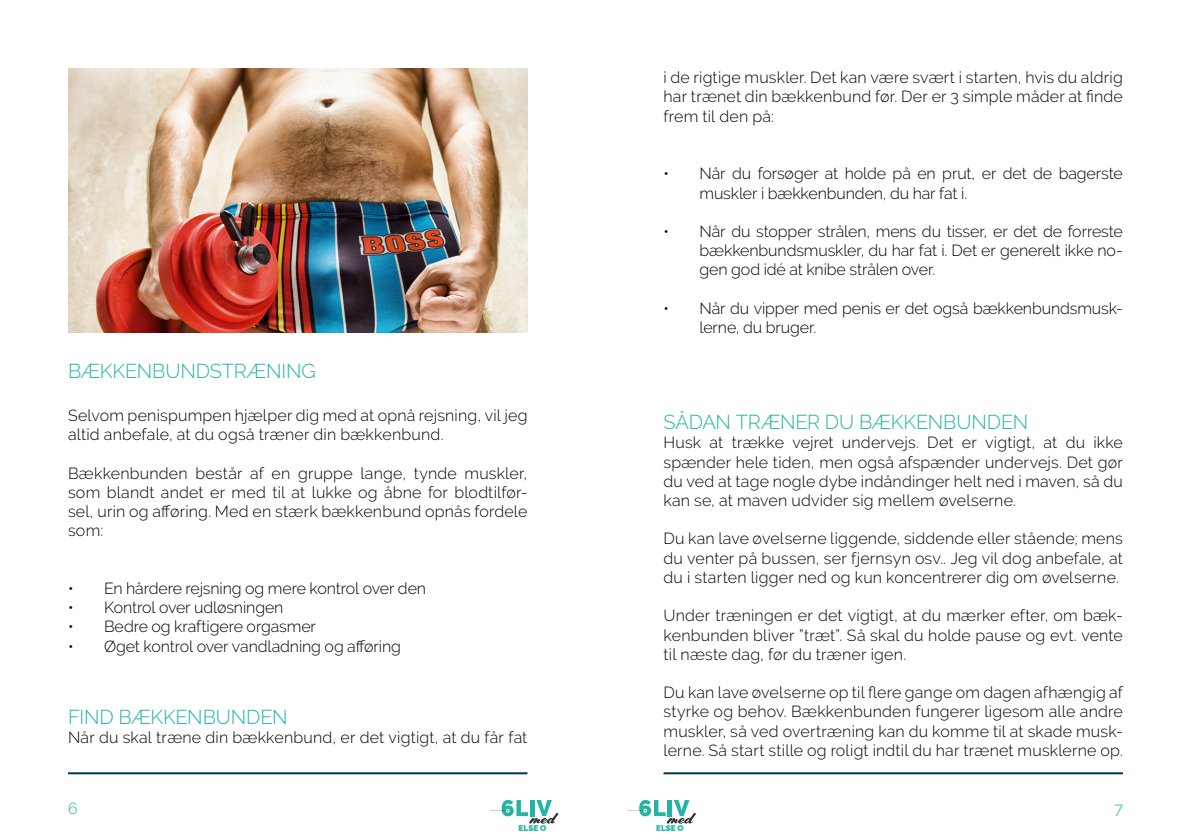
<style>
.page{position:relative;width:1191px;height:840px;background:#fff}
.page>*{position:absolute;margin:0;border:0;box-sizing:border-box;transform-origin:0 0}
.t1{font:300 20px "Raleway";letter-spacing:-.005em;color:#22b3a7}
.t2{font:300 16px/19.2px "Raleway";letter-spacing:.01em;color:#000;text-align:justify}
.t3{font:300 16px/19.2px "Raleway";letter-spacing:-.01em;color:#000}
.t4{font:300 16px "Raleway";color:#22b3a7}
.t5{font:900 8.2px "Raleway";color:#24b3a5}
</style>
<div class="page">
<svg style="left:490px;top:799px;width:68px;height:24px"></svg>
<svg style="left:627px;top:799px;width:69px;height:24px"></svg>
<hr style="left:68px;top:771px;width:459px;height:2px;background:#02354b">
<hr style="left:663px;top:771px;width:460px;height:2px;background:#02354b">
<img style="left:68px;top:68px;width:459px;height:264px">
<p class="t2" style="left:663px;top:68px;width:461px">i de rigtige muskler. Det kan være svært i starten, hvis du aldrig har trænet din bækkenbund før. Der er 3 simple måder at finde frem til den på:</p>
<p class="t1" style="left:68px;top:359px;width:249px">BÆKKENBUNDSTRÆNING</p>
<p class="t2" style="left:68px;top:405px;width:461px">Selvom penispumpen hjælper dig med at opnå rejsning, vil jeg altid anbefale, at du også træner din bækkenbund.</p>
<p class="t2" style="left:68px;top:463px;width:461px">Bækkenbunden består af en gruppe lange, tynde muskler, som blandt andet er med til at lukke og åbne for blodtilfør&shy;sel, urin og afføring. Med en stærk bækkenbund opnås fordele som:</p>
<p class="t3" style="left:68px;top:578px;width:359px">• En hårdere rejsning og mere kontrol over den</p>
<p class="t3" style="left:68px;top:597px;width:217px">• Kontrol over udløsningen</p>
<p class="t2" style="left:68px;top:616px;width:249px">• Bedre og kraftigere orgasmer</p>
<p class="t3" style="left:68px;top:636px;width:334px">• Øget kontrol over vandladning og afføring</p>
<p class="t1" style="left:68px;top:704px;width:221px">FIND BÆKKENBUNDEN</p>
<p class="t2" style="left:68px;top:727px;width:461px">Når du skal træne din bækkenbund, er det vigtigt, at du får fat</p>
<p class="t3" style="left:699px;top:164px;width:425px;text-indent:-36px">• Når du forsøger at holde på en prut, er det de bagerste muskler i bækkenbunden, du har fat i.</p>
<p class="t2" style="left:699px;top:221px;width:425px;text-indent:-36px">• Når du stopper strålen, mens du tisser, er det de forreste bækkenbundsmuskler, du har fat i. Det er generelt ikke no&shy;gen god idé at knibe strålen over.</p>
<p class="t2" style="left:699px;top:298px;width:425px;text-indent:-36px">• Når du vipper med penis er det også bækkenbundsmusk&shy;lerne, du bruger.</p>
<p class="t1" style="left:663px;top:410px;width:366px">SÅDAN TRÆNER DU BÆKKENBUNDEN</p>
<p class="t2" style="left:663px;top:433px;width:461px">Husk at trække vejret undervejs. Det er vigtigt, at du ikke spænder hele tiden, men også afspænder undervejs. Det gør du ved at tage nogle dybe indåndinger helt ned i maven, så du kan se, at maven udvider sig mellem øvelserne.</p>
<p class="t2" style="left:663px;top:529px;width:461px">Du kan lave øvelserne liggende, siddende eller stående; mens du venter på bussen, ser fjernsyn osv.. Jeg vil dog anbefale, at du i starten ligger ned og kun koncentrerer dig om øvelserne.</p>
<p class="t2" style="left:663px;top:605px;width:461px">Under træningen er det vigtigt, at du mærker efter, om bæk&shy;kenbunden bliver ”træt”. Så skal du holde pause og evt. vente til næste dag, før du træner igen.</p>
<p class="t2" style="left:663px;top:682px;width:461px">Du kan lave øvelserne op til flere gange om dagen afhængig af styrke og behov. Bækkenbunden fungerer ligesom alle andre muskler, så ved overtræning kan du komme til at skade musk&shy;lerne. Så start stille og roligt indtil du har trænet musklerne op.</p>
<p class="t4" style="left:68px;top:798px;width:11px">6</p>
<p class="t4" style="left:1114px;top:798px;width:10px">7</p>
<p class="t5" style="left:518px;top:823px;width:29px">ELSE O</p>
<p class="t5" style="left:656px;top:823px;width:29px">ELSE O</p>
</div>
